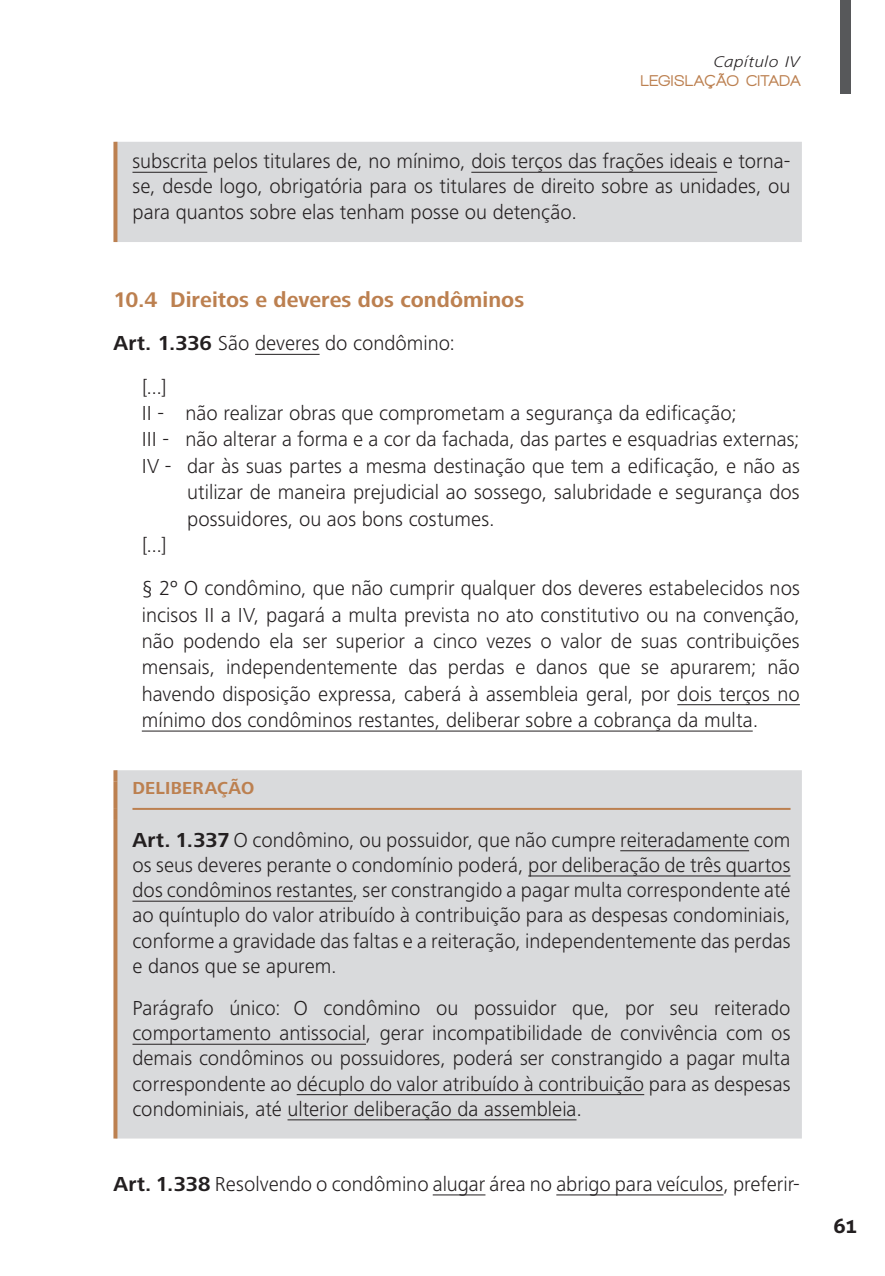
<style>
.page{position:relative;width:885px;height:1276px;background:#fff}
.page>*{position:absolute;margin:0;border:0;box-sizing:border-box;transform-origin:0 0}
.Sub-título_NUMEROS{font:700 22px "Frutiger Next LT";color:#bc8050}
.texto_box{font:300 21px/25.2px "Frutiger Next LT";color:#231f20;text-align:justify}
.Texto{font:300 21px/26.4px "Frutiger Next LT";color:#231f20;text-align:justify}
.Texto_conteúdo{font:300 21px "Frutiger Next LT";color:#231f20}
.t1{font:700 20px "Aller";color:#231f20;scale:1.05 1}
.Sub-título{font:700 18px "Frutiger Next LT";letter-spacing:.015em;color:#bc8050}
.t2{font:16px "Walkway Rounded";letter-spacing:.065em;color:#bc8050;scale:1.05 1}
.t3{font:italic 300 16px "Frutiger Next LT";letter-spacing:.015em;color:#231f20;scale:1.15 1}
.s1{font-weight:700}
</style>
<div class="page">
<div style="left:840px;top:0;width:10px;height:94px;background:#57585a"></div>
<hr style="left:255px;top:354px;width:64px;height:1px;background:#231f20">
<hr style="left:677px;top:704px;width:122px;height:1px;background:#231f20">
<hr style="left:142px;top:730px;width:610px;height:1px;background:#231f20">
<hr style="left:432px;top:1194px;width:53px;height:1px;background:#231f20">
<hr style="left:556px;top:1194px;width:167px;height:1px;background:#231f20">
<div style="left:117px;top:142px;width:684px;height:100px;background:#d9dadc"></div>
<svg style="left:113px;top:142px;width:4px;height:100px"></svg>
<hr style="left:132px;top:172px;width:75px;height:1px;background:#231f20">
<hr style="left:471px;top:172px;width:246px;height:1px;background:#231f20">
<div style="left:117px;top:770px;width:684px;height:368px;background:#d9dadc"></div>
<svg style="left:113px;top:770px;width:4px;height:11px"></svg>
<svg style="left:113px;top:781px;width:4px;height:28px"></svg>
<svg style="left:113px;top:809px;width:4px;height:11px"></svg>
<svg style="left:113px;top:820px;width:4px;height:318px"></svg>
<hr style="left:132px;top:808px;width:658px;height:2px;background:#bc8050">
<hr style="left:620px;top:850px;width:129px;height:1px;background:#231f20">
<hr style="left:528px;top:875px;width:262px;height:1px;background:#231f20">
<hr style="left:132px;top:900px;width:221px;height:1px;background:#231f20">
<hr style="left:132px;top:1043px;width:234px;height:1px;background:#231f20">
<hr style="left:297px;top:1094px;width:347px;height:1px;background:#231f20">
<hr style="left:287px;top:1119px;width:289px;height:1px;background:#231f20">
<p class="t3" style="left:713px;top:53px;width:76px">Capítulo IV</p>
<p class="t2" style="left:640px;top:72px;width:153px">LEGISLAÇÃO CITADA</p>
<p class="texto_box" style="left:132px;top:149px;width:659px">subscrita pelos titulares de, no mínimo, dois terços das frações ideais e torna&shy;se, desde logo, obrigatória para os titulares de direito sobre as unidades, ou para quantos sobre elas tenham posse ou detenção.</p>
<p class="Sub-título_NUMEROS" style="left:113px;top:287px;width:412px">10.4 Direitos e deveres dos condôminos</p>
<p class="Texto_conteúdo" style="left:113px;top:332px;width:343px"><span class="s1">Art. 1.336</span> São deveres do condômino:</p>
<p class="Texto_conteúdo" style="left:142px;top:375px;width:26px">[...]</p>
<p class="Texto" style="left:142px;top:400px;width:596px">II - não realizar obras que comprometam a segurança da edificação;</p>
<p class="Texto" style="left:142px;top:426px;width:659px">III - não alterar a forma e a cor da fachada, das partes e esquadrias externas;</p>
<p class="Texto" style="left:187px;top:453px;width:614px;text-indent:-45px">IV - dar às suas partes a mesma destinação que tem a edificação, e não as utilizar de maneira prejudicial ao sossego, salubridade e segurança dos possuidores, ou aos bons costumes.</p>
<p class="Texto" style="left:142px;top:532px;width:26px">[...]</p>
<p class="Texto" style="left:142px;top:575px;width:659px">§ 2º O condômino, que não cumprir qualquer dos deveres estabelecidos nos incisos II a IV, pagará a multa prevista no ato constitutivo ou na convenção, não podendo ela ser superior a cinco vezes o valor de suas contribuições mensais, independentemente das perdas e danos que se apurarem; não havendo disposição expressa, caberá à assembleia geral, por dois terços no mínimo dos condôminos restantes, deliberar sobre a cobrança da multa.</p>
<p class="Sub-título" style="left:132px;top:778px;width:123px">DELIBERAÇÃO</p>
<p class="texto_box" style="left:132px;top:827px;width:659px"><span class="s1">Art. 1.337</span> O condômino, ou possuidor, que não cumpre reiteradamente com os seus deveres perante o condomínio poderá, por deliberação de três quartos dos condôminos restantes, ser constrangido a pagar multa correspondente até ao quíntuplo do valor atribuído à contribuição para as despesas condominiais, conforme a gravidade das faltas e a reiteração, independentemente das perdas e danos que se apurem.</p>
<p class="texto_box" style="left:132px;top:995px;width:659px">Parágrafo único: O condômino ou possuidor que, por seu reiterado comportamento antissocial, gerar incompatibilidade de convivência com os demais condôminos ou possuidores, poderá ser constrangido a pagar multa correspondente ao décuplo do valor atribuído à contribuição para as despesas condominiais, até ulterior deliberação da assembleia.</p>
<p class="Texto_conteúdo" style="left:113px;top:1172px;width:687px"><span class="s1">Art. 1.338</span> Resolvendo o condômino alugar área no abrigo para veículos, preferir-</p>
<p class="t1" style="left:833px;top:1213px;width:24px">61</p>
</div>
